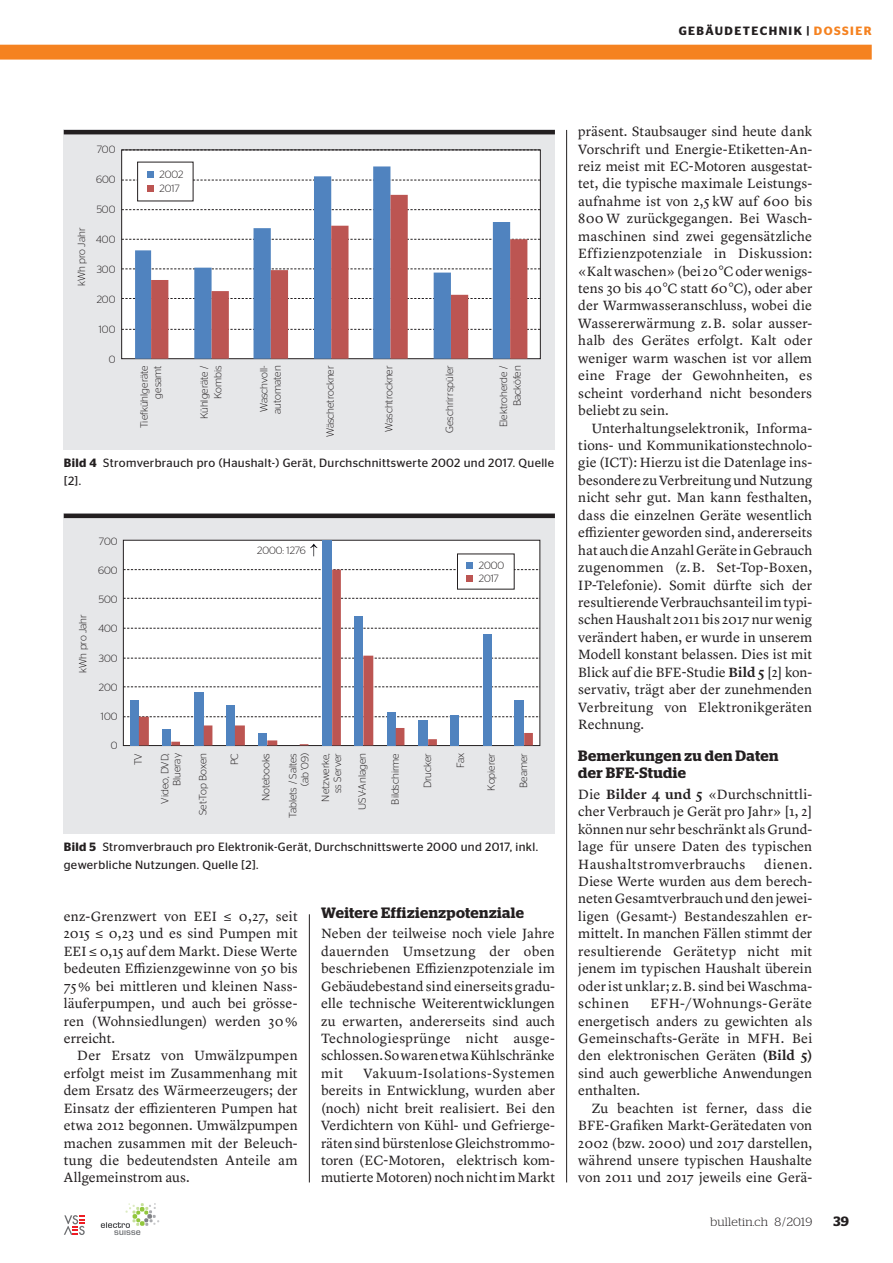
<style>
.page{position:relative;width:893px;height:1263px;background:#fff}
.page>*{position:absolute;margin:0;border:0;box-sizing:border-box;transform-origin:0 0}
.t1{font:600 15px/17.4px "Stag";letter-spacing:.03em;color:#231f20}
.t2{font:13.95px/17.4px "Lyon Text";letter-spacing:.005em;color:#231f20;text-align:justify}
.t3{font:600 13.5px "Stag";color:#231f20}
.t4{font:12px/17.4px "Stag Sans";letter-spacing:.03em;color:#231f20}
.t5{font:600 12px "Stag Sans";letter-spacing:.12em;color:#231f20}
.t6{font:300 12px "Stag";letter-spacing:.02em;color:#231f20}
.t7{font:300 10.5px/13.5px "Stag Sans";color:#231f20;text-align:right}
.s1{color:#f58220}
.s2{font-weight:600}
</style>
<div class="page">
<svg style="left:64px;top:1215px;width:21px;height:20px"></svg>
<svg style="left:101px;top:1203px;width:58px;height:32px"></svg>
<div style="left:0;top:45px;width:872px;height:15px;background:#f58220"></div>
<hr style="left:309px;top:914px;width:1px;height:268px;background:#231f20">
<hr style="left:566px;top:130px;width:1px;height:1052px;background:#231f20">
<div style="left:64px;top:130px;width:491px;height:320px;background:#e6e7e9"></div>
<div style="left:122px;top:150px;width:418px;height:209px;background:#fff"></div>
<svg style="left:122px;top:329px;width:418px;height:1px"></svg>
<svg style="left:122px;top:298px;width:418px;height:1px"></svg>
<svg style="left:122px;top:269px;width:418px;height:1px"></svg>
<svg style="left:122px;top:239px;width:418px;height:1px"></svg>
<svg style="left:122px;top:209px;width:418px;height:1px"></svg>
<svg style="left:122px;top:180px;width:418px;height:1px"></svg>
<svg style="left:122px;top:150px;width:418px;height:1px"></svg>
<svg style="left:135px;top:166px;width:375px;height:193px"></svg>
<svg style="left:151px;top:195px;width:376px;height:164px"></svg>
<div style="left:138px;top:162px;width:55px;height:39px;background:#fff"></div>
<div style="left:147px;top:172px;width:7px;height:6px;background:#5083bf"></div>
<div style="left:147px;top:185px;width:7px;height:6px;background:#bc5552"></div>
<div style="left:64px;top:514px;width:491px;height:320px;background:#e6e7e9"></div>
<div style="left:123px;top:540px;width:417px;height:205px;background:#fff"></div>
<div style="left:123px;top:540px;width:417px;height:206px;border:1px solid #231f20"></div>
<svg style="left:123px;top:716px;width:417px;height:1px"></svg>
<svg style="left:123px;top:686px;width:417px;height:1px"></svg>
<svg style="left:123px;top:658px;width:417px;height:1px"></svg>
<svg style="left:123px;top:628px;width:417px;height:1px"></svg>
<svg style="left:123px;top:598px;width:417px;height:1px"></svg>
<svg style="left:123px;top:569px;width:417px;height:1px"></svg>
<div style="left:322px;top:540px;width:10px;height:205px;background:#5083bf"></div>
<div style="left:130px;top:700px;width:9px;height:45px;background:#5083bf"></div>
<svg style="left:139px;top:570px;width:394px;height:175px"></svg>
<svg style="left:310px;top:544px;width:7px;height:12px"></svg>
<div style="left:457px;top:554px;width:57px;height:35px;background:#fff"></div>
<div style="left:466px;top:562px;width:7px;height:6px;background:#5083bf"></div>
<div style="left:466px;top:575px;width:7px;height:7px;background:#bc5552"></div>
<hr style="left:64px;top:130px;width:491px;height:4px;background:#231f20">
<hr style="left:64px;top:514px;width:491px;height:4px;background:#231f20">
<p class="t5" style="left:679px;top:26px;width:194px">GEBÄUDETECHNIK | <span class="s1">DOSSIER</span></p>
<p class="t7" style="left:76px;top:286px;width:60px;rotate:-90deg">kWh pro Jahr</p>
<p class="t7" style="left:97px;top:144px;width:20px">700</p>
<p class="t7" style="left:96px;top:174px;width:21px">600</p>
<p class="t7" style="left:97px;top:204px;width:20px">500</p>
<p class="t7" style="left:96px;top:234px;width:21px">400</p>
<p class="t7" style="left:97px;top:264px;width:20px">300</p>
<p class="t7" style="left:97px;top:294px;width:20px">200</p>
<p class="t7" style="left:99px;top:324px;width:18px">100</p>
<p class="t7" style="left:109px;top:354px;width:8px">0</p>
<p class="t7" style="left:160px;top:168px;width:25px;text-align:left">2002<br>2017</p>
<p class="t7" style="left:138px;top:428px;width:64px;rotate:-90deg">Tiefkühlgeräte gesamt</p>
<p class="t7" style="left:198px;top:419px;width:55px;rotate:-90deg">Kühlgeräte /<br>Kombis</p>
<p class="t7" style="left:258px;top:414px;width:50px;text-align:left;rotate:-90deg">Waschvoll&shy;automaten</p>
<p class="t7" style="left:324px;top:437px;width:73px;rotate:-90deg">Wäschetrockner</p>
<p class="t7" style="left:383px;top:432px;width:68px;rotate:-90deg">Waschtrockner</p>
<p class="t7" style="left:444px;top:433px;width:69px;rotate:-90deg">Geschrirrspüler</p>
<p class="t7" style="left:498px;top:427px;width:63px;rotate:-90deg">Elektroherde /<br>Backöfen</p>
<p class="t4" style="left:64px;top:455px;width:492px"><span class="s2">Bild 4</span> Stromverbrauch pro (Haushalt-) Gerät, Durchschnittswerte 2002 und 2017. Quelle [2].</p>
<p class="t7" style="left:77px;top:673px;width:60px;rotate:-90deg">kWh pro Jahr</p>
<p class="t7" style="left:99px;top:535px;width:20px">700</p>
<p class="t7" style="left:98px;top:564px;width:21px">600</p>
<p class="t7" style="left:99px;top:593px;width:20px">500</p>
<p class="t7" style="left:98px;top:623px;width:21px">400</p>
<p class="t7" style="left:99px;top:652px;width:20px">300</p>
<p class="t7" style="left:99px;top:681px;width:20px">200</p>
<p class="t7" style="left:101px;top:710px;width:18px">100</p>
<p class="t7" style="left:111px;top:740px;width:8px">0</p>
<p class="t7" style="left:257px;top:544px;width:50px">2000: 1276</p>
<p class="t7" style="left:479px;top:559px;width:27px;text-align:left">2000<br>2017</p>
<p class="t7" style="left:132px;top:765px;width:14px;rotate:-90deg">TV</p>
<p class="t7" style="left:160px;top:803px;width:52px;line-height:12px;rotate:-90deg">Video, DVD,<br>Blueray</p>
<p class="t7" style="left:197px;top:815px;width:63px;rotate:-90deg">Set-Top Boxen</p>
<p class="t7" style="left:229px;top:765px;width:14px;rotate:-90deg">PC</p>
<p class="t7" style="left:260px;top:801px;width:50px;rotate:-90deg">Notebooks</p>
<p class="t7" style="left:288px;top:818px;width:66px;line-height:12px;rotate:-90deg">Tablets / Saltes (ab '09)</p>
<p class="t7" style="left:320px;top:802px;width:50px;line-height:12px;rotate:-90deg">Netzwerke, ss Server</p>
<p class="t7" style="left:356px;top:810px;width:58px;rotate:-90deg">USV-Anlagen</p>
<p class="t7" style="left:389px;top:804px;width:53px;rotate:-90deg">Bildschirme</p>
<p class="t7" style="left:422px;top:788px;width:37px;rotate:-90deg">Drucker</p>
<p class="t7" style="left:455px;top:768px;width:17px;rotate:-90deg">Fax</p>
<p class="t7" style="left:485px;top:791px;width:39px;rotate:-90deg">Kopierer</p>
<p class="t7" style="left:518px;top:788px;width:36px;rotate:-90deg">Beamer</p>
<p class="t4" style="left:64px;top:839px;width:476px"><span class="s2">Bild 5</span> Stromverbrauch pro Elektronik-Gerät, Durchschnittswerte 2000 und 2017, inkl. gewerbliche Nutzungen. Quelle [2].</p>
<p class="t2" style="left:64px;top:909px;width:235px">enz-Grenzwert von EEI ≤ 0,27, seit 2015 ≤ 0,23 und es sind Pumpen mit EEI ≤ 0,15 auf dem Markt. Diese Werte bedeuten Effizienzgewinne von 50 bis 75 % bei mittleren und kleinen Nass&shy;läuferpumpen, und auch bei grösse&shy;ren (Wohnsiedlungen) werden 30 % erreicht.</p>
<p class="t2" style="left:64px;top:1048px;width:235px;text-indent:14px">Der Ersatz von Umwälzpumpen erfolgt meist im Zusammenhang mit dem Ersatz des Wärmeerzeugers; der Einsatz der effizienteren Pumpen hat etwa 2012 begonnen. Umwälzpumpen machen zusammen mit der Beleuch&shy;tung die bedeutendsten Anteile am Allgemeinstrom aus.</p>
<p class="t1" style="left:321px;top:905px;width:205px">Weitere Effizienzpotenziale</p>
<p class="t2" style="left:321px;top:926px;width:235px">Neben der teilweise noch viele Jahre dauernden Umsetzung der oben beschriebenen Effizienzpotenziale im Gebäudebestand sind einerseits gradu&shy;elle technische Weiterentwicklungen zu erwarten, andererseits sind auch Technologiesprünge nicht ausge&shy;schlossen. So waren etwa Kühlschränke mit</p>
<p class="t2" style="left:321px;top:1066px;width:235px;text-indent:43px">Vakuum-Isolations-Systemen bereits in Entwicklung, wurden aber (noch) nicht breit realisiert. Bei den Verdichtern von Kühl- und Gefrierge&shy;räten sind bürstenlose Gleichstrommo&shy;toren (EC-Motoren, elektrisch kom&shy;mutierte Motoren) noch nicht im Markt</p>
<p class="t2" style="left:578px;top:124px;width:235px">präsent. Staubsauger sind heute dank Vorschrift und Energie-Etiketten-An&shy;reiz meist mit EC-Motoren ausgestat&shy;tet, die typische maximale Leistungs&shy;aufnahme ist von 2,5 kW auf 600 bis 800 W zurückgegangen. Bei Wasch&shy;maschinen sind zwei gegensätzliche Effizienzpotenziale in Diskussion: «Kalt waschen» (bei 20 °C oder wenigs&shy;tens 30 bis 40 °C statt 60 °C), oder aber der Warmwasseranschluss, wobei die Wassererwärmung z. B. solar ausser&shy;halb des Gerätes erfolgt. Kalt oder weniger warm waschen ist vor allem eine Frage der Gewohnheiten, es scheint vorderhand nicht besonders beliebt zu sein.</p>
<p class="t2" style="left:578px;top:420px;width:235px;text-indent:14px">Unterhaltungselektronik, Informa&shy;tions- und Kommunikationstechnolo&shy;gie (ICT): Hierzu ist die Datenlage ins&shy;besondere zu Verbreitung und Nutzung nicht sehr gut. Man kann festhalten, dass die einzelnen Geräte wesentlich effizienter geworden sind, andererseits hat auch die Anzahl Geräte in Gebrauch zugenommen (z. B. Set-Top-Boxen, IP-Telefonie). Somit dürfte sich der resultierende Verbrauchsanteil im typi&shy;schen Haushalt 2011 bis 2017 nur wenig verändert haben, er wurde in unserem Modell konstant belassen. Dies ist mit Blick auf die BFE-Studie <span class="s2">Bild 5</span> [2] kon&shy;servativ, trägt aber der zunehmenden Verbreitung von Elektronikgeräten Rechnung.</p>
<p class="t1" style="left:578px;top:748px;width:202px">Bemerkungen zu den Daten der BFE-Studie</p>
<p class="t2" style="left:578px;top:787px;width:235px">Die <span class="s2">Bilder 4 und 5</span> «Durchschnittli&shy;cher Verbrauch je Gerät pro Jahr» [1, 2] können nur sehr beschränkt als Grund&shy;lage für unsere Daten des typischen Haushaltstromverbrauchs</p>
<p class="t2" style="left:578px;top:856px;width:235px;text-indent:186px">dienen.<br>Diese Werte wurden aus dem berech&shy;neten Gesamtverbrauch und den jewei&shy;ligen (Gesamt-) Bestandeszahlen er&shy;mittelt. In manchen Fällen stimmt der resultierende Gerätetyp nicht mit jenem im typischen Haushalt überein oder ist unklar; z. B. sind bei Waschma&shy;schinen</p>
<p class="t2" style="left:578px;top:996px;width:235px;text-indent:72px">EFH-/Wohnungs-Geräte energetisch anders zu gewichten als Gemeinschafts-Geräte in MFH. Bei den elektronischen Geräten <span class="s2">(Bild 5) </span>sind auch gewerbliche Anwendungen enthalten.</p>
<p class="t2" style="left:578px;top:1100px;width:235px;text-indent:14px">Zu beachten ist ferner, dass die BFE-Grafiken Markt-Gerätedaten von 2002 (bzw. 2000) und 2017 darstellen, während unsere typischen Haushalte von 2011 und 2017 jeweils eine Gerä-</p>
<p class="t6" style="left:710px;top:1217px;width:103px">bulletin.ch 8 / 2019</p>
<p class="t3" style="left:833px;top:1216px;width:17px">39</p>
</div>
